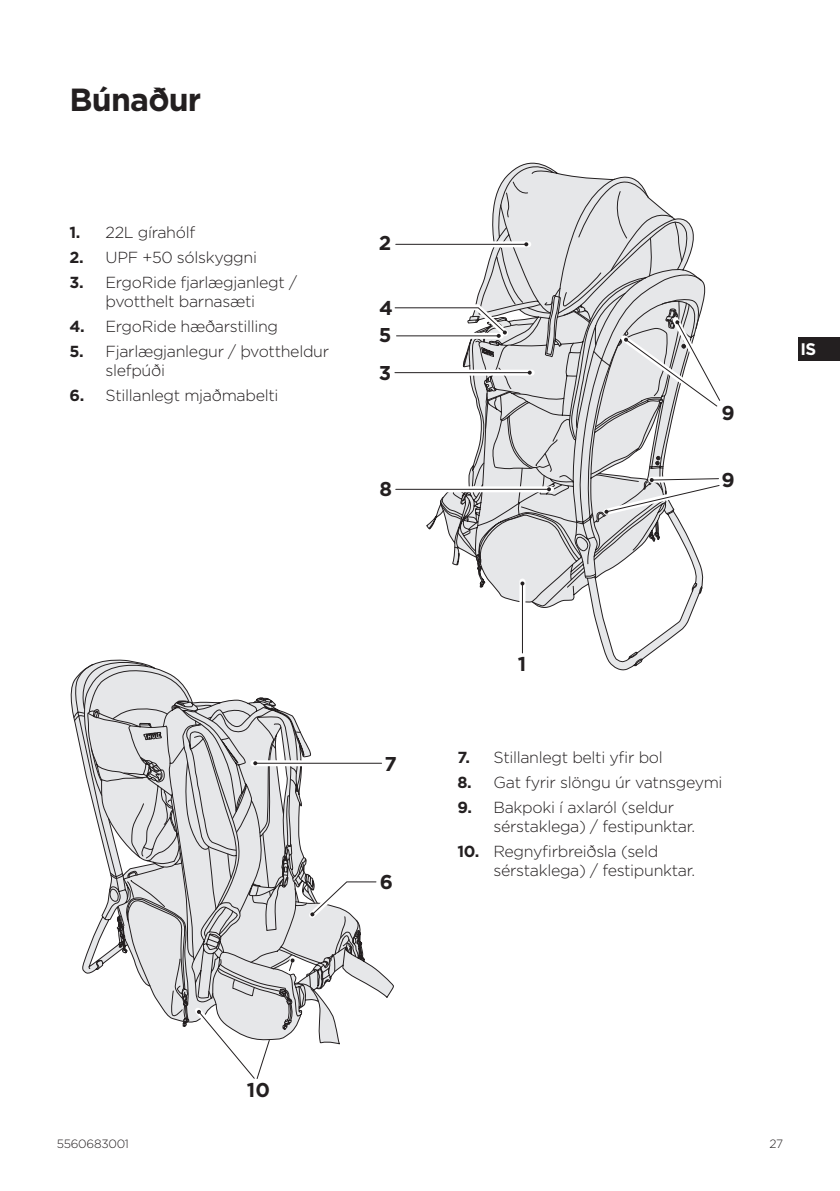
<style>
.page{position:relative;width:840px;height:1191px;background:#fff}
.page>*{position:absolute;margin:0;border:0;box-sizing:border-box;transform-origin:0 0}
.Heading{font:700 32px "Gotham";letter-spacing:-.025em;color:#231f20}
.t1{font:700 20px "Thule";color:#231f20}
.t2{font:700 16.8px "Thule";color:#fff}
.t3{font:300 16px/19.2px "Gotham";letter-spacing:-.02em;color:#231f20}
.t4{font:300 12px "Thule";letter-spacing:-.02em;color:#231f20}
.s1{font-weight:700}
</style>
<div class="page">
<div style="left:797px;top:337px;width:42px;height:23px;background:#231f20"></div>
<svg style="left:435px;top:171px;width:268px;height:495px"></svg>
<svg style="left:182px;top:762px;width:212px;height:283px"></svg>
<svg style="left:72px;top:659px;width:288px;height:360px"></svg>
<div style="left:519px;top:581px;width:6px;height:72px;background:#fff"></div>
<hr style="left:522px;top:583px;width:1px;height:70px;background:#231f20">
<svg style="left:520px;top:581px;width:4px;height:4px"></svg>
<svg style="left:395px;top:241px;width:133px;height:6px"></svg>
<hr style="left:395px;top:244px;width:131px;height:1px;background:#231f20">
<svg style="left:524px;top:242px;width:4px;height:4px"></svg>
<svg style="left:395px;top:370px;width:136px;height:6px"></svg>
<hr style="left:394px;top:372px;width:135px;height:1px;background:#231f20">
<svg style="left:527px;top:371px;width:4px;height:4px"></svg>
<svg style="left:394px;top:301px;width:119px;height:40px"></svg>
<svg style="left:253px;top:760px;width:128px;height:6px"></svg>
<hr style="left:255px;top:763px;width:126px;height:1px;background:#231f20">
<svg style="left:253px;top:761px;width:4px;height:4px"></svg>
<svg style="left:303px;top:875px;width:79px;height:48px"></svg>
<svg style="left:395px;top:486px;width:155px;height:6px"></svg>
<hr style="left:395px;top:489px;width:153px;height:1px;background:#231f20">
<svg style="left:546px;top:487px;width:4px;height:4px"></svg>
<svg style="left:615px;top:312px;width:106px;height:102px"></svg>
<svg style="left:598px;top:472px;width:122px;height:47px"></svg>
<svg style="left:282px;top:951px;width:18px;height:27px"></svg>
<svg style="left:189px;top:1002px;width:81px;height:77px"></svg>
<p class="Heading" style="left:69px;top:79px;width:133px">Búnaður</p>
<p class="t3" style="left:69px;top:223px;width:127px"><span class="s1">1.</span> 22L gírahólf</p>
<p class="t3" style="left:69px;top:248px;width:189px"><span class="s1">2.</span> UPF +50 sólskyggni</p>
<p class="t3" style="left:69px;top:272px;width:229px;text-align:center"><span class="s1">3.</span> ErgoRide fjarlægjanlegt / þvotthelt barnasæti</p>
<p class="t3" style="left:69px;top:317px;width:210px"><span class="s1">4.</span> ErgoRide hæðarstilling</p>
<p class="t3" style="left:105px;top:341px;width:225px;text-indent:-36px"><span class="s1">5.</span> Fjarlægjanlegur / þvottheldur slefpúði</p>
<p class="t3" style="left:69px;top:385px;width:210px"><span class="s1">6.</span> Stillanlegt mjaðmabelti</p>
<p class="t1" style="left:378px;top:231px;width:14px">2</p>
<p class="t1" style="left:379px;top:296px;width:15px">4</p>
<p class="t1" style="left:378px;top:323px;width:14px">5</p>
<p class="t1" style="left:378px;top:361px;width:14px">3</p>
<p class="t1" style="left:379px;top:477px;width:14px">8</p>
<p class="t1" style="left:721px;top:401px;width:15px">9</p>
<p class="t1" style="left:721px;top:468px;width:15px">9</p>
<p class="t1" style="left:384px;top:752px;width:14px">7</p>
<p class="t1" style="left:380px;top:870px;width:15px">6</p>
<p class="t1" style="left:517px;top:652px;width:10px">1</p>
<p class="t3" style="left:457px;top:747px;width:207px"><span class="s1">7.</span> Stillanlegt belti yfir bol</p>
<p class="t3" style="left:457px;top:772px;width:266px"><span class="s1">8.</span> Gat fyrir slöngu úr vatnsgeymi</p>
<p class="t3" style="left:493px;top:797px;width:203px;text-indent:-36px"><span class="s1">9.</span> Bakpoki í axlaról (seldur sérstaklega) / festipunktar.</p>
<p class="t3" style="left:493px;top:841px;width:203px;text-indent:-36px"><span class="s1">10.</span> Regnyfirbreiðsla (seld sérstaklega) / festipunktar.</p>
<p class="t2" style="left:800px;top:339px;width:17px">IS</p>
<p class="t1" style="left:247px;top:1078px;width:25px">10</p>
<p class="t4" style="left:57px;top:1135px;width:74px">5560683001</p>
<p class="t4" style="left:769px;top:1135px;width:15px">27</p>
</div>
